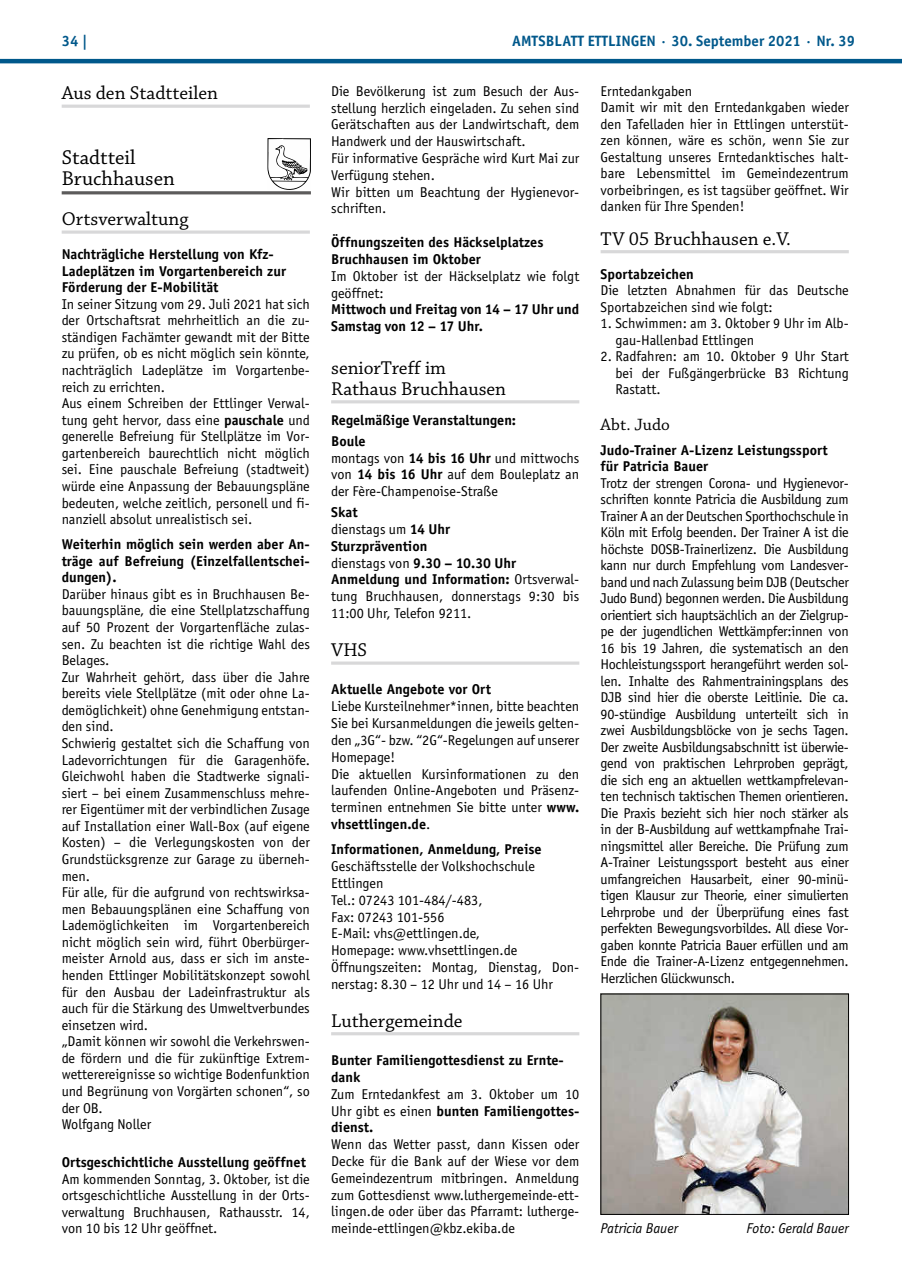
<style>
.page{position:relative;width:902px;height:1280px;background:#fff}
.page>*{position:absolute;margin:0;border:0;box-sizing:border-box;transform-origin:0 0}
.t1{font:21px/21px "Chaparral Pro";color:#000}
.t2{font:19.5px/21.3px "Chaparral Pro";color:#000}
.t3{font:17.25px "Chaparral Pro";color:#000}
.t4{font:700 15px "Officina Sans";color:#00588b}
.t5{font:14.25px/16.5px "Officina Sans";color:#000}
.t6{font:700 14.25px/16.5px "Officina Sans";color:#000}
.t7{font:italic 14.25px "Officina Sans";color:#000}
.s1{font-weight:700}
</style>
<div class="page">
<hr style="left:0;top:59px;width:901px;height:4px;background:#00588b">
<hr style="left:62px;top:105px;width:248px;height:3px;background:#d8d8d9">
<hr style="left:62px;top:230px;width:248px;height:4px;background:#e0e0e1">
<svg style="left:267px;top:138px;width:44px;height:52px"></svg>
<hr style="left:62px;top:191px;width:249px;height:3px;background:#5c5b5b">
<hr style="left:331px;top:400px;width:248px;height:3px;background:#d8d8d9">
<hr style="left:331px;top:661px;width:248px;height:4px;background:#e0e0e0">
<hr style="left:331px;top:1032px;width:248px;height:3px;background:#d8d8d9">
<hr style="left:600px;top:250px;width:248px;height:3px;background:#d8d8d9">
<img style="left:602px;top:996px;width:244px;height:217px">
<p class="t4" style="left:62px;top:32px;width:28px">34 |</p>
<p class="t4" style="left:512px;top:32px;width:344px">AMTSBLATT ETTLINGEN · 30. September 2021 · Nr. 39</p>
<h2 class="t2" style="left:62px;top:83px;width:158px">Aus den Stadtteilen</h2>
<p class="t5" style="left:331px;top:83px;width:250px">Die Bevölkerung ist zum Besuch der Aus&shy;stellung herzlich eingeladen. Zu sehen sind Gerätschaften aus der Landwirtschaft, dem Handwerk und der Hauswirtschaft.<br>Für informative Gespräche wird Kurt Mai zur Verfügung stehen.<br>Wir bitten um Beachtung der Hygienevor&shy;schriften.</p>
<p class="t6" style="left:331px;top:234px;width:214px">Öffnungszeiten des Häckselplatzes<br>Bruchhausen im Oktober</p>
<p class="t5" style="left:331px;top:268px;width:250px">Im Oktober ist der Häckselplatz wie folgt geöffnet:</p>
<p class="t6" style="left:331px;top:301px;width:250px">Mittwoch und Freitag von 14 – 17 Uhr und<br>Samstag von 12 – 17 Uhr.</p>
<h2 class="t2" style="left:331px;top:358px;width:176px">seniorTreff im<br>Rathaus Bruchhausen</h2>
<p class="t6" style="left:331px;top:409px;width:186px;line-height:21px">Regelmäßige Veranstaltungen:<br>Boule</p>
<p class="t5" style="left:331px;top:449px;width:250px;text-align:justify">montags von <span class="s1">14 bis 16 Uhr</span> und mittwochs von <span class="s1">14 bis 16 Uhr</span> auf dem Bouleplatz an der Fère-Champenoise-Straße</p>
<p class="t5" style="left:331px;top:504px;width:250px"><span class="s1">Skat<br></span>dienstags um <span class="s1">14 Uhr<br>Sturzprävention<br></span>dienstags von <span class="s1">9.30 – 10.30 Uhr<br>Anmeldung und Information:</span> Ortsverwal&shy;tung Bruchhausen, donnerstags 9:30 bis<br>11:00 Uhr, Telefon 9211.</p>
<h2 class="t2" style="left:331px;top:640px;width:38px">VHS</h2>
<p class="t6" style="left:331px;top:681px;width:161px">Aktuelle Angebote vor Ort</p>
<p class="t5" style="left:331px;top:698px;width:250px">Liebe Kursteilnehmer*innen, bitte beachten Sie bei Kursanmeldungen die jeweils gelten&shy;den „3G“- bzw. “2G“-Regelungen auf unserer Homepage!<br>Die aktuellen Kursinformationen zu den laufenden Online-Angeboten und Präsenz&shy;terminen entnehmen Sie bitte unter <span class="s1">www. vhsettlingen.de</span>.</p>
<p class="t6" style="left:331px;top:841px;width:212px">Informationen, Anmeldung, Preise</p>
<p class="t5" style="left:331px;top:858px;width:250px">Geschäftsstelle der Volkshochschule<br>Ettlingen<br>Tel.: 07243 101-484/-483,<br>Fax: 07243 101-556<br>E-Mail: vhs@ettlingen.de,<br>Homepage: www.vhsettlingen.de<br>Öffnungszeiten: Montag, Dienstag, Don&shy;nerstag: 8.30 – 12 Uhr und 14 – 16 Uhr</p>
<h2 class="t2" style="left:331px;top:1011px;width:133px">Luthergemeinde</h2>
<p class="t6" style="left:331px;top:1052px;width:234px">Bunter Familiengottesdienst zu Ernte&shy;dank</p>
<p class="t5" style="left:331px;top:1085px;width:250px;text-align:justify">Zum Erntedankfest am 3. Oktober um 10<br>Uhr gibt es einen <span class="s1">bunten Familiengottes&shy;dienst.</span></p>
<p class="t5" style="left:331px;top:1136px;width:250px;text-align:justify">Wenn das Wetter passt, dann Kissen oder Decke für die Bank auf der Wiese vor dem Gemeindezentrum mitbringen. Anmeldung zum Gottesdienst www.luthergemeinde-ett&shy;lingen.de oder über das Pfarramt: lutherge&shy;meinde-ettlingen@kbz.ekiba.de</p>
<p class="t5" style="left:600px;top:83px;width:250px">Erntedankgaben<br>Damit wir mit den Erntedankgaben wieder den Tafelladen hier in Ettlingen unterstüt&shy;zen können, wäre es schön, wenn Sie zur Gestaltung unseres Erntedanktisches halt&shy;bare Lebensmittel im Gemeindezentrum vorbeibringen, es ist tagsüber geöffnet. Wir danken für Ihre Spenden!</p>
<h2 class="t2" style="left:600px;top:229px;width:192px">TV 05 Bruchhausen e.V.</h2>
<p class="t6" style="left:600px;top:265px;width:95px">Sportabzeichen</p>
<p class="t5" style="left:600px;top:282px;width:250px">Die letzten Abnahmen für das Deutsche<br>Sportabzeichen sind wie folgt:</p>
<p class="t5" style="left:615px;top:315px;width:235px;text-indent:-15px">1. Schwimmen: am 3. Oktober 9 Uhr im Alb&shy;gau-Hallenbad Ettlingen</p>
<p class="t5" style="left:615px;top:348px;width:235px;text-align:justify;text-indent:-15px">2. Radfahren: am 10. Oktober 9 Uhr Start bei der Fußgängerbrücke B3 Richtung Rastatt.</p>
<p class="t3" style="left:600px;top:415px;width:71px">Abt. Judo</p>
<p class="t6" style="left:600px;top:441px;width:229px">Judo-Trainer A-Lizenz Leistungssport für Patricia Bauer</p>
<p class="t5" style="left:600px;top:475px;width:250px;text-align:justify">Trotz der strengen Corona- und Hygienevor&shy;schriften konnte Patricia die Ausbildung zum Trainer A an der Deutschen Sporthochschule in Köln mit Erfolg beenden. Der Trainer A ist die höchste DOSB-Trainerlizenz. Die Ausbildung kann nur durch Empfehlung vom Landesver&shy;band und nach Zulassung beim DJB (Deutscher Judo Bund) begonnen werden. Die Ausbildung orientiert sich hauptsächlich an der Zielgrup&shy;pe der jugendlichen Wettkämpfer:innen von 16 bis 19 Jahren, die systematisch an den Hochleistungssport herangeführt werden sol&shy;len. Inhalte des Rahmentrainingsplans des DJB sind hier die oberste Leitlinie. Die ca.<br>90-stündige Ausbildung unterteilt sich in zwei Ausbildungsblöcke von je sechs Tagen.<br>Der zweite Ausbildungsabschnitt ist überwie&shy;gend von praktischen Lehrproben geprägt, die sich eng an aktuellen wettkampfrelevan&shy;ten technisch taktischen Themen orientieren.<br>Die Praxis bezieht sich hier noch stärker als in der B-Ausbildung auf wettkampfnahe Trai&shy;ningsmittel aller Bereiche. Die Prüfung zum A-Trainer Leistungssport besteht aus einer umfangreichen Hausarbeit, einer 90-minü&shy;tigen Klausur zur Theorie, einer simulierten Lehrprobe und der Überprüfung eines fast perfekten Bewegungsvorbildes. All diese Vor&shy;gaben konnte Patricia Bauer erfüllen und am Ende die Trainer-A-Lizenz entgegennehmen.<br>Herzlichen Glückwunsch.</p>
<h1 class="t1" style="left:62px;top:147px;width:115px">Stadtteil<br>Bruchhausen</h1>
<h2 class="t2" style="left:62px;top:209px;width:128px">Ortsverwaltung</h2>
<p class="t6" style="left:62px;top:246px;width:226px">Nachträgliche Herstellung von Kfz-<br>Ladeplätzen im Vorgartenbereich zur<br>Förderung der E-Mobilität</p>
<p class="t5" style="left:62px;top:296px;width:250px">In seiner Sitzung vom 29. Juli 2021 hat sich der Ortschaftsrat mehrheitlich an die zu&shy;ständigen Fachämter gewandt mit der Bitte zu prüfen, ob es nicht möglich sein könnte, nachträglich Ladeplätze im Vorgartenbe&shy;reich zu errichten.<br>Aus einem Schreiben der Ettlinger Verwal&shy;tung geht hervor, dass eine <span class="s1">pauschale</span> und generelle Befreiung für Stellplätze im Vor&shy;gartenbereich baurechtlich nicht möglich sei. Eine pauschale Befreiung (stadtweit) würde eine Anpassung der Bebauungspläne bedeuten, welche zeitlich, personell und fi&shy;nanziell absolut unrealistisch sei.</p>
<p class="t6" style="left:62px;top:536px;width:250px;text-align:justify">Weiterhin möglich sein werden aber An&shy;träge auf Befreiung (Einzelfallentschei&shy;dungen).</p>
<p class="t5" style="left:62px;top:586px;width:250px">Darüber hinaus gibt es in Bruchhausen Be&shy;bauungspläne, die eine Stellplatzschaffung auf 50 Prozent der Vorgartenfläche zulas&shy;sen. Zu beachten ist die richtige Wahl des Belages.<br>Zur Wahrheit gehört, dass über die Jahre bereits viele Stellplätze (mit oder ohne La&shy;demöglichkeit) ohne Genehmigung entstan&shy;den sind.<br>Schwierig gestaltet sich die Schaffung von Ladevorrichtungen für die Garagenhöfe.<br>Gleichwohl haben die Stadtwerke signali&shy;siert – bei einem Zusammenschluss mehre&shy;rer Eigentümer mit der verbindlichen Zusage auf Installation einer Wall-Box (auf eigene Kosten) – die Verlegungskosten von der Grundstücksgrenze zur Garage zu überneh&shy;men.<br>Für alle, für die aufgrund von rechtswirksa&shy;men Bebauungsplänen eine Schaffung von Lademöglichkeiten im Vorgartenbereich nicht möglich sein wird, führt Oberbürger&shy;meister Arnold aus, dass er sich im anste&shy;henden Ettlinger Mobilitätskonzept sowohl für den Ausbau der Ladeinfrastruktur als auch für die Stärkung des Umweltverbundes einsetzen wird.<br>„Damit können wir sowohl die Verkehrswen&shy;de fördern und die für zukünftige Extrem&shy;wetterereignisse so wichtige Bodenfunktion und Begrünung von Vorgärten schonen“, so der OB.<br>Wolfgang Noller</p>
<p class="t6" style="left:62px;top:1154px;width:246px">Ortsgeschichtliche Ausstellung geöffnet</p>
<p class="t5" style="left:62px;top:1170px;width:250px;text-align:justify">Am kommenden Sonntag, 3. Oktober, ist die ortsgeschichtliche Ausstellung in der Orts&shy;verwaltung Bruchhausen, Rathausstr. 14, von 10 bis 12 Uhr geöffnet.</p>
<p class="t7" style="left:600px;top:1219px;width:79px">Patricia Bauer</p>
<p class="t7" style="left:746px;top:1219px;width:104px">Foto: Gerald Bauer</p>
</div>
